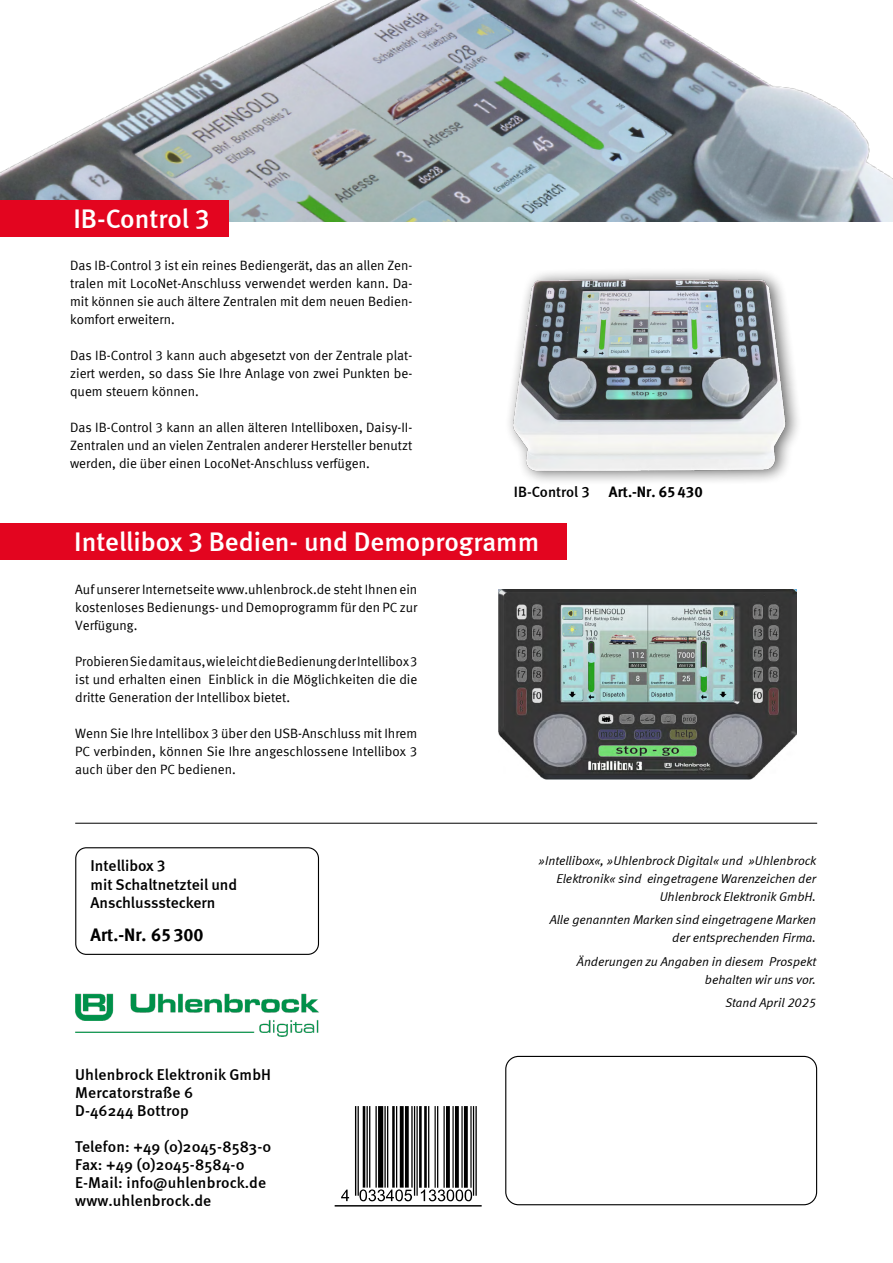
<style>
.page{position:relative;width:893px;height:1263px;background:#fff}
.page>*{position:absolute;margin:0;border:0;box-sizing:border-box;transform-origin:0 0}
.t1{font:108px "Code EAN Red";color:#000}
.Head_Balken{font:27px "Meta Medium LF";color:#fff}
.Art_-Nr{font:18px "Meta Bold LF";color:#000}
.Text__0{font:500 15.75px "Meta";letter-spacing:.01em;color:#000}
.Text_fett{font:15.75px/18.8px "Meta Medium LF";letter-spacing:-.005em;color:#000}
.Text_fett-2{font:15px "Meta Bold LF";color:#000}
.Text_fett-3{font:15px "Meta Medium LF";color:#000}
.Text_2_5{font:13.5px/18px "Meta Normal LF";color:#000;text-align:justify}
.Absatzformat_3{font:italic 12.75px/18px "Meta Normal";color:#000;text-align:right}
.Absatzformat_3-2{font:italic 12.75px/18px "Meta Normal LF";color:#000;text-align:right}
</style>
<div class="page">
<img style="left:0;top:0;width:893px;height:222px">
<div style="left:860px;top:0;width:33px;height:128px;background:#fff"></div>
<div style="left:505px;top:1056px;width:312px;height:149px;border:1px solid #000;border-radius:13px"></div>
<img style="left:75px;top:993px;width:244px;height:43px">
<div style="left:75px;top:847px;width:244px;height:108px;border:1px solid #000;border-radius:11px"></div>
<div style="left:0;top:200px;width:228px;height:37px;background:#e3051f"></div>
<hr style="left:335px;top:1205px;width:147px;height:1px;background:#000">
<img style="left:499px;top:589px;width:297px;height:191px">
<div style="left:504px;top:267px;width:298px;height:219px;background:#000;opacity:.61"></div>
<img style="left:506px;top:274px;width:286px;height:212px">
<div style="left:0;top:523px;width:567px;height:36px;background:#e3051f"></div>
<hr style="left:75px;top:823px;width:742px;height:1px;background:#000">
<hr style="left:892px;top:1113px;width:1px;height:150px;background:#000">
<p class="Head_Balken" style="left:73px;top:203px;width:138px">IB-Control 3</p>
<p class="Text_2_5" style="left:70px;top:256px;width:344px">Das IB-Control 3 ist ein reines Bediengerät, das an allen Zen&shy;tralen mit LocoNet-Anschluss verwendet werden kann. Da&shy;mit können sie auch ältere Zentralen mit dem neuen Bedien&shy;komfort erweitern.</p>
<p class="Text_2_5" style="left:70px;top:346px;width:344px">Das IB-Control 3 kann auch abgesetzt von der Zentrale plat&shy;ziert werden, so dass Sie Ihre Anlage von zwei Punkten be&shy;quem steuern können.</p>
<p class="Text_2_5" style="left:70px;top:418px;width:344px">Das IB-Control 3 kann an allen älteren Intelliboxen, Daisy-II-Zentralen und an vielen Zentralen anderer Hersteller benutzt werden, die über einen LocoNet-Anschluss verfügen.</p>
<p class="Text_fett-3" style="left:514px;top:483px;width:77px">IB-Control 3</p>
<p class="Text_fett-2" style="left:609px;top:483px;width:95px">Art.-Nr. 65430</p>
<p class="Head_Balken" style="left:74px;top:526px;width:467px">Intellibox 3 Bedien- und Demoprogramm</p>
<p class="Text_2_5" style="left:75px;top:580px;width:344px">Auf unserer Internetseite www.uhlenbrock.de steht Ihnen ein kostenloses Bedienungs- und Demoprogramm für den PC zur Verfügung.</p>
<p class="Text_2_5" style="left:75px;top:652px;width:344px">Probieren Sie damit aus, wie leicht die Bedienung der Intellibox 3 ist und erhalten einen Einblick in die Möglichkeiten die die dritte Generation der Intellibox bietet.</p>
<p class="Text_2_5" style="left:75px;top:724px;width:344px">Wenn Sie Ihre Intellibox 3 über den USB-Anschluss mit Ihrem PC verbinden, können Sie Ihre angeschlossene Intellibox 3 auch über den PC bedienen.</p>
<p class="Text_fett" style="left:91px;top:856px;width:148px">Intellibox 3<br>mit Schaltnetzteil und<br>Anschlusssteckern</p>
<p class="Art_-Nr" style="left:91px;top:924px;width:115px">Art.-Nr. 65300</p>
<p class="Text__0" style="left:75px;top:1065px;width:197px">Uhlenbrock Elektronik GmbH</p>
<p class="Text__0" style="left:75px;top:1083px;width:120px">Mercatorstraße 6</p>
<p class="Text__0" style="left:75px;top:1101px;width:115px">D-46244 Bottrop</p>
<p class="Text__0" style="left:75px;top:1137px;width:198px">Telefon: +49 (0)2045-8583-0</p>
<p class="Text__0" style="left:75px;top:1155px;width:171px">Fax: +49 (0)2045-8584-0</p>
<p class="Text__0" style="left:75px;top:1173px;width:193px">E-Mail: info@uhlenbrock.de</p>
<p class="Text__0" style="left:75px;top:1191px;width:138px">www.uhlenbrock.de</p>
<p class="t1" style="left:341px;top:1101px;width:142px">4&lt;AODELQ=BDDAAA&gt;</p>
<p class="Absatzformat_3" style="left:539px;top:851px;width:279px">»Intellibox«, »Uhlenbrock Digital« und »Uhlenbrock<br>Elektronik« sind eingetragene Warenzeichen der<br>Uhlenbrock Elektronik GmbH.</p>
<p class="Absatzformat_3" style="left:550px;top:911px;width:268px">Alle genannten Marken sind eingetragene Marken der entsprechenden Firma.</p>
<p class="Absatzformat_3-2" style="left:577px;top:952px;width:241px">Änderungen zu Angaben in diesem Prospekt behalten wir uns vor.</p>
<p class="Absatzformat_3-2" style="left:725px;top:994px;width:92px">Stand April 2025</p>
</div>
